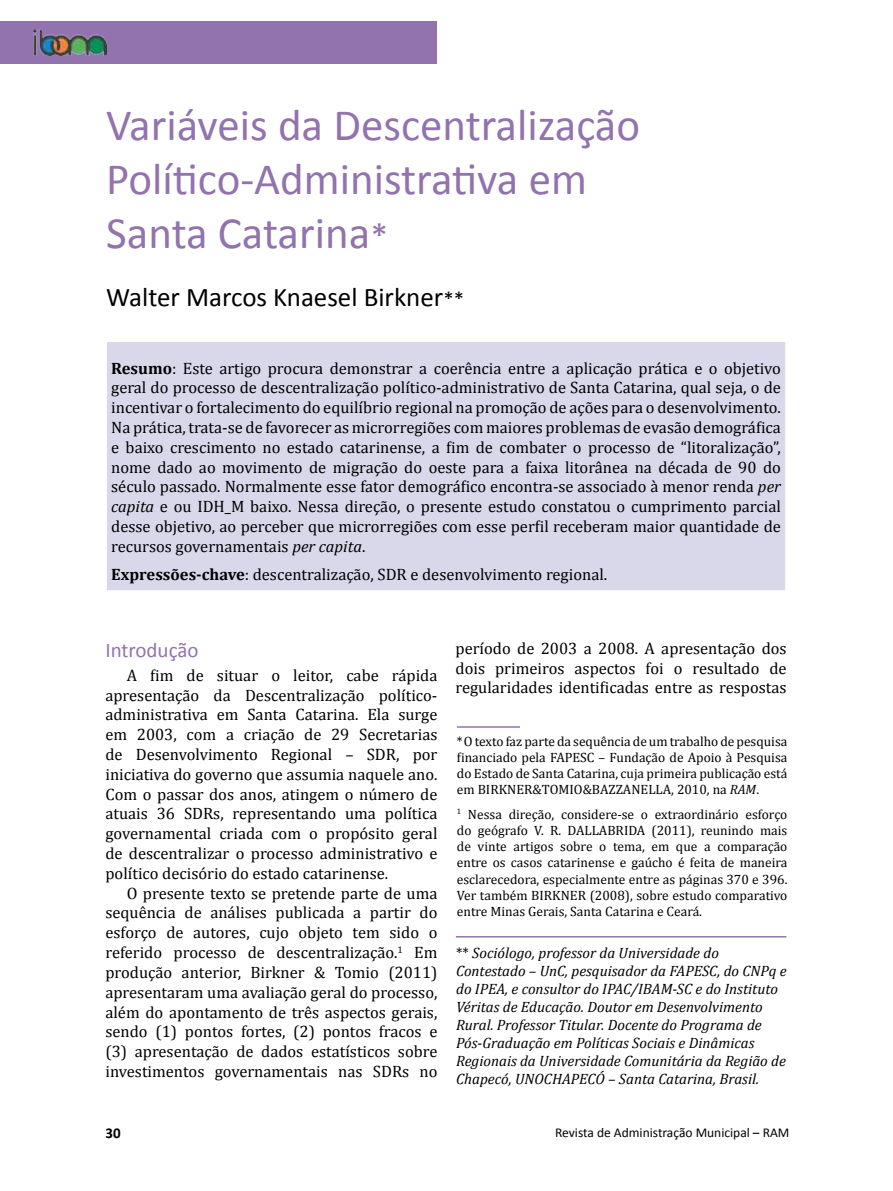
<style>
.page{position:relative;width:893px;height:1191px;background:#fff}
.page>*{position:absolute;margin:0;border:0;box-sizing:border-box;transform-origin:0 0}
.t1{font:45px/54px "Calibri";color:#9273ad}
.t2{font:27px "Calibri";color:#000}
.t3{font:21px "Calibri";color:#9273ad}
.t4{font:16.5px/19.8px "Cambria";color:#000;text-align:justify}
.t5{font:italic 15px/18px "Cambria";color:#000}
.t6{font:700 15px "Calibri";color:#000}
.t7{font:13.5px/16.2px "Cambria";color:#000;text-align:justify}
.t8{font:13.5px "Calibri";color:#000}
.s1{font-size:36px}
.s2{font-size:21px}
.s3{font-weight:700}
.s4{font-style:italic}
.s5{font-style:normal}
</style>
<div class="page">
<div style="left:106px;top:341px;width:680px;height:250px;background:#d9d8eb"></div>
<div style="left:105px;top:340px;width:682px;height:251px;border:2px solid #fff"></div>
<hr style="left:456px;top:936px;width:330px;height:1px;background:#9273ad">
<hr style="left:457px;top:726px;width:63px;height:1px;background:#9273ad">
<div style="left:0;top:21px;width:437px;height:43px;background:#9273ad"></div>
<img style="left:33px;top:29px;width:73px;height:27px">
<h1 class="t1" style="left:106px;top:98px;width:536px">Variáveis da Descentralização<br>Político-Administrativa em<br>Santa Catarina<span class="s1">*</span></h1>
<h2 class="t2" style="left:106px;top:280px;width:360px">Walter Marcos Knaesel Birkner<span class="s2">**</span></h2>
<p class="t4" style="left:111px;top:358px;width:671px"><span class="s3">Resumo</span>: Este artigo procura demonstrar a coerência entre a aplicação prática e o objetivo geral do processo de descentralização político-administrativo de Santa Catarina, qual seja, o de incentivar o fortalecimento do equilíbrio regional na promoção de ações para o desenvolvimento.<br>Na prática, trata-se de favorecer as microrregiões com maiores problemas de evasão demográfica e baixo crescimento no estado catarinense, a fim de combater o processo de “litoralização”, nome dado ao movimento de migração do oeste para a faixa litorânea na década de 90 do século passado. Normalmente esse fator demográfico encontra-se associado à menor renda <span class="s4">per capita</span> e ou IDH_M baixo. Nessa direção, o presente estudo constatou o cumprimento parcial desse objetivo, ao perceber que microrregiões com esse perfil receberam maior quantidade de recursos governamentais <span class="s4">per capita</span>.</p>
<p class="t4" style="left:111px;top:564px;width:498px"><span class="s3">Expressões-chave</span>: descentralização, SDR e desenvolvimento regional.</p>
<p class="t3" style="left:105px;top:636px;width:95px">Introdução</p>
<p class="t4" style="left:105px;top:665px;width:334px;text-indent:21px">A fim de situar o leitor, cabe rápida apresentação da Descentralização político&shy;administrativa em Santa Catarina. Ela surge em 2003, com a criação de 29 Secretarias de Desenvolvimento Regional – SDR, por iniciativa do governo que assumia naquele ano.<br>Com o passar dos anos, atingem o número de atuais 36 SDRs, representando uma política governamental criada com o propósito geral de descentralizar o processo administrativo e político decisório do estado catarinense.</p>
<p class="t4" style="left:105px;top:883px;width:334px;text-indent:21px">O presente texto se pretende parte de uma sequência de análises publicada a partir do esforço de autores, cujo objeto tem sido o referido processo de descentralização.<sup>1</sup> Em produção anterior, Birkner &amp; Tomio (2011) apresentaram uma avaliação geral do processo, além do apontamento de três aspectos gerais, sendo (1) pontos fortes, (2) pontos fracos e (3) apresentação de dados estatísticos sobre investimentos governamentais nas SDRs no</p>
<p class="t4" style="left:455px;top:638px;width:333px">período de 2003 a 2008. A apresentação dos dois primeiros aspectos foi o resultado de regularidades identificadas entre as respostas</p>
<p class="t7" style="left:457px;top:733px;width:332px">*O texto faz parte da sequência de um trabalho de pesquisa financiado pela FAPESC – Fundação de Apoio à Pesquisa do Estado de Santa Catarina, cuja primeira publicação está em BIRKNER&amp;TOMIO&amp;BAZZANELLA, 2010, na <span class="s4">RAM</span>.</p>
<p class="t7" style="left:457px;top:806px;width:332px"><sup>1</sup> Nessa direção, considere-se o extraordinário esforço do geógrafo V. R. DALLABRIDA (2011), reunindo mais de vinte artigos sobre o tema, em que a comparação entre os casos catarinense e gaúcho é feita de maneira esclarecedora, especialmente entre as páginas 370 e 396.<br>Ver também BIRKNER (2008), sobre estudo comparativo entre Minas Gerais, Santa Catarina e Ceará.</p>
<p class="t5" style="left:456px;top:943px;width:332px"><span class="s5">**</span> Sociólogo, professor da Universidade do Contestado – UnC, pesquisador da FAPESC, do CNPq e do IPEA, e consultor do IPAC/IBAM-SC e do Instituto Véritas de Educação. Doutor em Desenvolvimento Rural. Professor Titular. Docente do Programa de Pós-Graduação em Políticas Sociais e Dinâmicas Regionais da Universidade Comunitária da Região de Chapecó, UNOCHAPECÓ – Santa Catarina, Brasil.</p>
<p class="t6" style="left:105px;top:1123px;width:17px">30</p>
<p class="t8" style="left:555px;top:1124px;width:236px">Revista de Administração Municipal – RAM</p>
</div>
